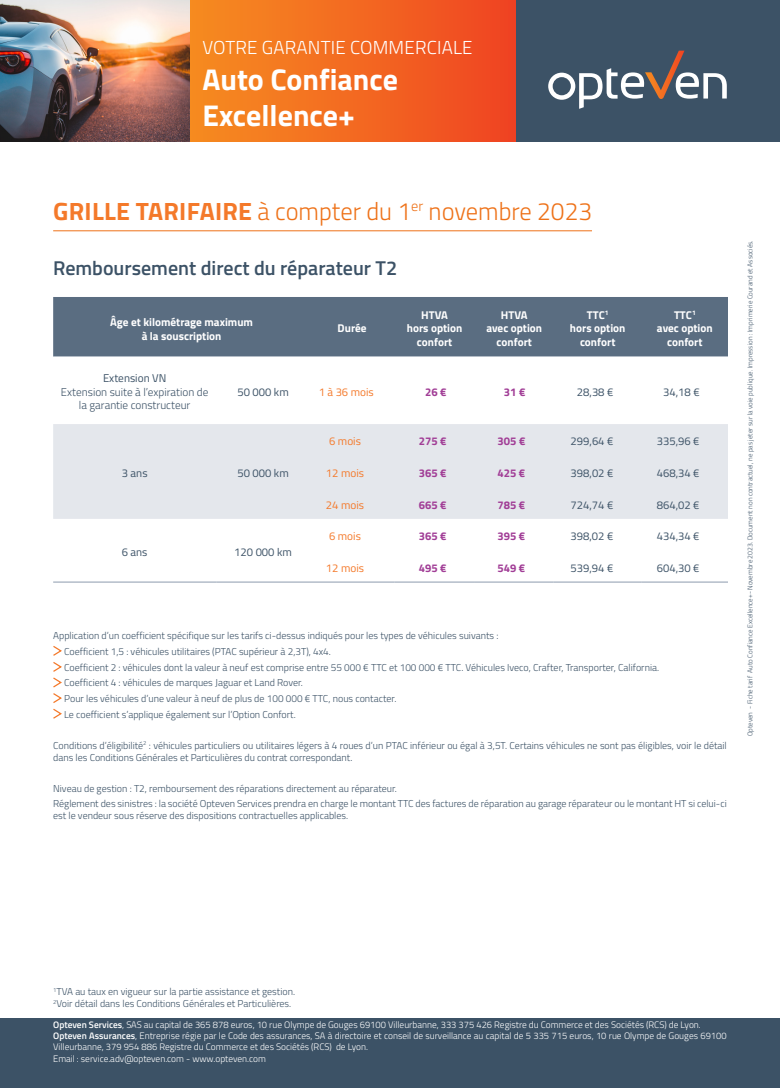
<style>
.page{position:relative;width:780px;height:1088px;background:#fff}
.page>*{position:absolute;margin:0;border:0;box-sizing:border-box;transform-origin:0 0}
.t1{font:700 30px/36px "Titillium Web";color:#fff}
.t2{font:300 25px "Titillium Web";color:#ee7219}
.t3{font:600 20px "Titillium Web";color:#3c5266}
.t4{font:300 18.75px "Titillium Web";letter-spacing:.01em;color:#fff}
.t5{font:700 11.25px/13.5px "Titillium Web";color:#fff;text-align:center}
.t6{font:11.25px "Titillium Web";color:#3c5266}
.t7{font:300 11.25px/13.5px "Titillium Web";color:#3c5266;text-align:center}
.t8{font:700 11.25px "Titillium Web";color:#a13d96}
.t9{font:11.25px "Titillium Web";color:#f4792a}
.t10{font:300 10px/15.8px "Titillium Web";color:#3c5266}
.t11{font:300 9.38px/11.2px "Titillium Web";color:#fff}
.t12{font:300 6.88px "Titillium Web";color:#3c5266}
.s1{font-weight:700;color:#f4792a}
.s2{font-weight:600}
</style>
<div class="page">
<svg style="left:53px;top:646px;width:9px;height:73px"></svg>
<hr style="left:53px;top:230px;width:539px;height:1px;background:#ee7219">
<div style="left:53px;top:297px;width:675px;height:60px;background:#5a6d81"></div>
<svg style="left:53px;top:581px;width:675px;height:1px"></svg>
<div style="left:53px;top:424px;width:675px;height:95px;background:#e4e7ec"></div>
<hr style="left:53px;top:582px;width:163px;height:1px;background:#8c9bad">
<hr style="left:216px;top:582px;width:94px;height:1px;background:#8c9bad">
<hr style="left:310px;top:582px;width:84px;height:1px;background:#8c9bad">
<hr style="left:394px;top:582px;width:81px;height:1px;background:#8c9bad">
<hr style="left:475px;top:582px;width:78px;height:1px;background:#8c9bad">
<hr style="left:553px;top:582px;width:88px;height:1px;background:#8c9bad">
<hr style="left:641px;top:582px;width:87px;height:1px;background:#8c9bad">
<div style="left:190px;top:0;width:326px;height:142px;background:linear-gradient(to right,#f68d20,#ef4422)"></div>
<div style="left:516px;top:0;width:264px;height:142px;background:#3c5266"></div>
<svg style="left:548px;top:51px;width:178px;height:58px"></svg>
<div style="left:0;top:1019px;width:780px;height:69px;background:#3c5266"></div>
<img style="left:0;top:0;width:189px;height:142px">
<h3 class="t4" style="left:202px;top:34px;width:272px">VOTRE GARANTIE COMMERCIALE</h3>
<h1 class="t1" style="left:202px;top:60px;width:197px">Auto Confiance<br>Excellence+</h1>
<h2 class="t2" style="left:53px;top:193px;width:540px"><span class="s1">GRILLE TARIFAIRE</span> à compter du 1<sup>er</sup> novembre 2023</h2>
<h3 class="t3" style="left:53px;top:253px;width:345px">Remboursement direct du réparateur T2</h3>
<p class="t5" style="left:110px;top:315px;width:144px">Âge et kilométrage maximum à la souscription</p>
<p class="t5" style="left:337px;top:321px;width:31px">Durée</p>
<p class="t5" style="left:407px;top:307px;width:57px">HTVA<br>hors option confort</p>
<p class="t5" style="left:486px;top:307px;width:57px">HTVA<br>avec option confort</p>
<p class="t5" style="left:570px;top:307px;width:57px">TTC<sup>1<br></sup>hors option confort</p>
<p class="t5" style="left:657px;top:307px;width:57px">TTC<sup>1<br></sup>avec option confort</p>
<p class="t6" style="left:103px;top:370px;width:65px">Extension VN</p>
<p class="t7" style="left:61px;top:385px;width:149px">Extension suite à l’expiration de la garantie constructeur</p>
<p class="t6" style="left:237px;top:384px;width:53px">50 000 km</p>
<p class="t9" style="left:319px;top:384px;width:57px">1 à 36 mois</p>
<p class="t8" style="left:425px;top:383px;width:23px">26 €</p>
<p class="t8" style="left:504px;top:383px;width:23px">31 €</p>
<p class="t6" style="left:577px;top:384px;width:38px">28,38 €</p>
<p class="t6" style="left:663px;top:384px;width:38px">34,18 €</p>
<p class="t6" style="left:122px;top:465px;width:27px">3 ans</p>
<p class="t6" style="left:237px;top:465px;width:53px">50 000 km</p>
<p class="t6" style="left:122px;top:544px;width:27px">6 ans</p>
<p class="t6" style="left:234px;top:544px;width:59px">120 000 km</p>
<p class="t9" style="left:329px;top:433px;width:33px">6 mois</p>
<p class="t8" style="left:419px;top:433px;width:29px">275 €</p>
<p class="t8" style="left:497px;top:433px;width:29px">305 €</p>
<p class="t6" style="left:570px;top:433px;width:44px">299,64 €</p>
<p class="t6" style="left:656px;top:433px;width:44px">335,96 €</p>
<p class="t9" style="left:326px;top:465px;width:40px">12 mois</p>
<p class="t8" style="left:419px;top:464px;width:29px">365 €</p>
<p class="t8" style="left:497px;top:464px;width:29px">425 €</p>
<p class="t6" style="left:570px;top:465px;width:44px">398,02 €</p>
<p class="t6" style="left:656px;top:465px;width:44px">468,34 €</p>
<p class="t9" style="left:326px;top:496px;width:40px">24 mois</p>
<p class="t8" style="left:419px;top:496px;width:29px">665 €</p>
<p class="t8" style="left:497px;top:496px;width:29px">785 €</p>
<p class="t6" style="left:570px;top:496px;width:44px">724,74 €</p>
<p class="t6" style="left:656px;top:496px;width:44px">864,02 €</p>
<p class="t9" style="left:329px;top:528px;width:33px">6 mois</p>
<p class="t8" style="left:419px;top:528px;width:29px">365 €</p>
<p class="t8" style="left:497px;top:528px;width:29px">395 €</p>
<p class="t6" style="left:570px;top:528px;width:44px">398,02 €</p>
<p class="t6" style="left:656px;top:528px;width:44px">434,34 €</p>
<p class="t9" style="left:326px;top:559px;width:40px">12 mois</p>
<p class="t8" style="left:419px;top:559px;width:29px">495 €</p>
<p class="t8" style="left:497px;top:559px;width:29px">549 €</p>
<p class="t6" style="left:570px;top:559px;width:44px">539,94 €</p>
<p class="t6" style="left:656px;top:559px;width:44px">604,30 €</p>
<p class="t10" style="left:64px;top:627px;width:596px;text-indent:-11px">Application d’un coefficient spécifique sur les tarifs ci-dessus indiqués pour les types de véhicules suivants :<br>Coefficient 1,5 : véhicules utilitaires (PTAC supérieur à 2,3T), 4x4.<br>Coefficient 2 : véhicules dont la valeur à neuf est comprise entre 55 000 € TTC et 100 000 € TTC. Véhicules Iveco, Crafter, Transporter, California.<br>Coefficient 4 : véhicules de marques Jaguar et Land Rover.<br>Pour les véhicules d’une valeur à neuf de plus de 100 000 € TTC, nous contacter.<br>Le coefficient s’applique également sur l’Option Confort.</p>
<p class="t10" style="left:53px;top:738px;width:675px;line-height:12px">Conditions d’éligibilité<sup>2</sup> : véhicules particuliers ou utilitaires légers à 4 roues d’un PTAC inférieur ou égal à 3,5T. Certains véhicules ne sont pas éligibles, voir le détail dans les Conditions Générales et Particulières du contrat correspondant.</p>
<p class="t10" style="left:53px;top:780px;width:675px">Niveau de gestion : T2, remboursement des réparations directement au réparateur.<br>Réglement des sinistres : la société Opteven Services prendra en charge le montant TTC des factures de réparation au garage réparateur ou le montant HT si celui-ci</p>
<p class="t10" style="left:53px;top:807px;width:296px">est le vendeur sous réserve des dispositions contractuelles applicables.</p>
<p class="t12" style="left:744px;top:736px;width:498px;rotate:-90deg">Opteven - Fiche tarif Auto Confiance Excellence+- Novembre 2023. Document non contractuel, ne pas jeter sur la voie publique. Impression : Imprimerie Courand et Associés.</p>
<p class="t10" style="left:53px;top:985px;width:243px;line-height:12.5px"><sup>1</sup>TVA au taux en vigueur sur la partie assistance et gestion.<br><sup>2</sup>Voir détail dans les Conditions Générales et Particulières.</p>
<p class="t11" style="left:53px;top:1018px;width:675px"><span class="s2">Opteven Services</span>, SAS au capital de 365 878 euros, 10 rue Olympe de Gouges 69100 Villeurbanne, 333 375 426 Registre du Commerce et des Sociétés (RCS) de Lyon.<br><span class="s2">Opteven Assurances</span>, Entreprise régie par le Code des assurances, SA à directoire et conseil de surveillance au capital de 5 335 715 euros, 10 rue Olympe de Gouges 69100<br>Villeurbanne, 379 954 886 Registre du Commerce et des Sociétés (RCS) de Lyon.<br>Email : service.adv@opteven.com - www.opteven.com</p>
</div>
